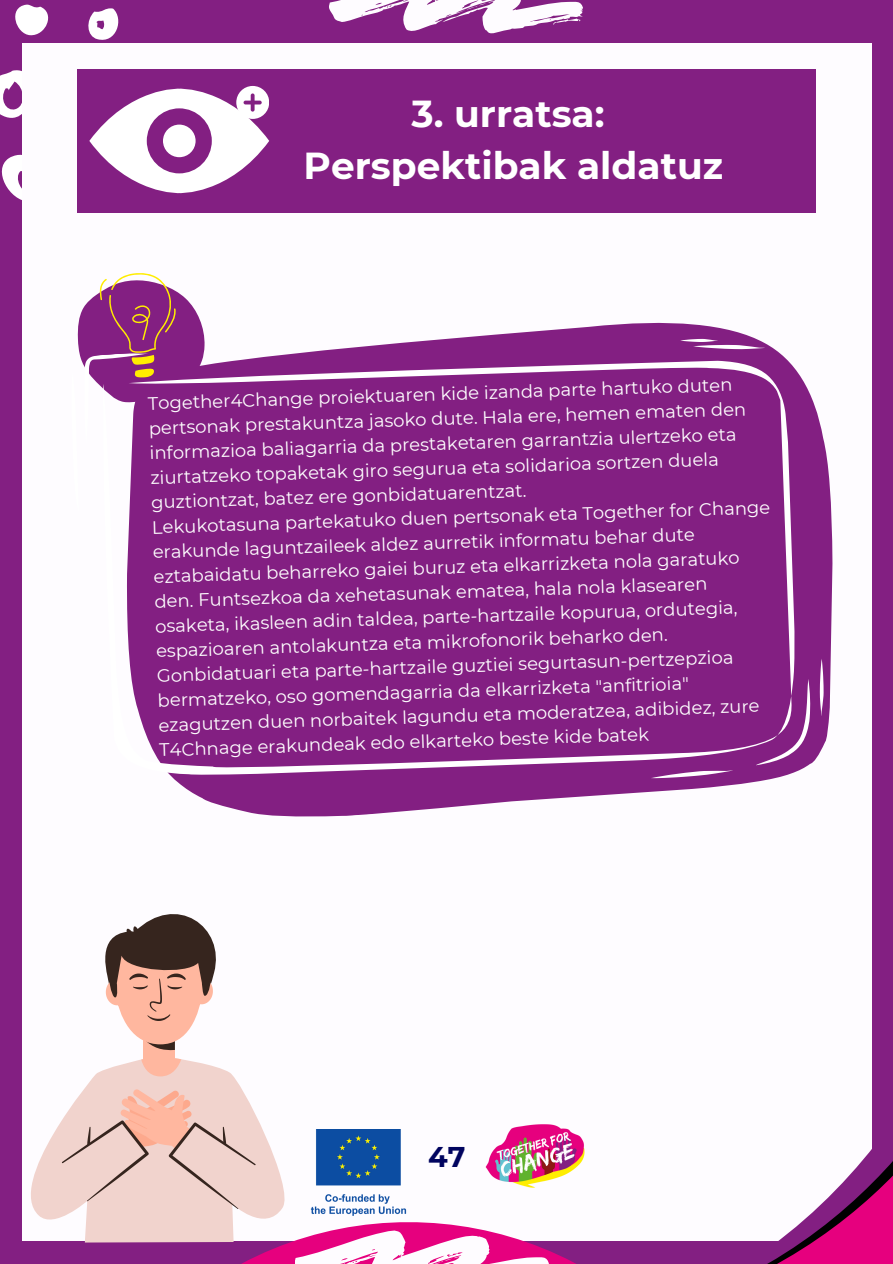
<style>
.page{position:relative;width:893px;height:1264px;background:#fff}
.page>*{position:absolute;margin:0;border:0;box-sizing:border-box;transform-origin:0 0}
.t1{font:700 37.5px/51.8px "Montserrat";color:#fff;text-align:center}
.t2{font:700 28.5px "Montserrat";color:#01045f}
.t3{font:18px/24.8px "Montserrat";color:#fff}
</style>
<div class="page">
<div style="left:0;top:0;width:892px;height:1263px;background:#831f82"></div>
<svg style="left:15px;top:4px;width:34px;height:32px"></svg>
<svg style="left:88px;top:8px;width:31px;height:32px"></svg>
<svg style="left:0;top:64px;width:23px;height:71px"></svg>
<svg style="left:1px;top:152px;width:22px;height:50px"></svg>
<div style="left:23px;top:43px;width:848px;height:1197px;background:#fefcff"></div>
<svg style="left:195px;top:1124px;width:422px;height:139px"></svg>
<svg style="left:329px;top:0;width:253px;height:34px"></svg>
<svg style="left:295px;top:1230px;width:253px;height:33px;background:#f187c3"></svg>
<svg style="left:22px;top:1056px;width:274px;height:186px"></svg>
<div style="left:144px;top:1021px;width:31px;height:42px;background:#ffb79f"></div>
<svg style="left:62px;top:1056px;width:194px;height:152px;background:#edcdc6"></svg>
<svg style="left:105px;top:914px;width:111px;height:136px"></svg>
<div style="left:77px;top:69px;width:738px;height:143px;background:#831f82"></div>
<svg style="left:89px;top:86px;width:180px;height:108px"></svg>
<div style="left:163px;top:125px;width:32px;height:32px;background:#fff;border-radius:50%"></div>
<svg style="left:202px;top:322px;width:631px;height:495px"></svg>
<svg style="left:127px;top:337px;width:682px;height:461px;background:#8b2d8a"></svg>
<svg style="left:77px;top:273px;width:128px;height:240px"></svg>
<svg style="left:750px;top:658px;width:75px;height:107px;background:#90378f"></svg>
<svg style="left:680px;top:337px;width:85px;height:16px"></svg>
<svg style="left:650px;top:769px;width:83px;height:10px"></svg>
<svg style="left:617px;top:1063px;width:275px;height:200px"></svg>
<p class="t1" style="left:303px;top:88px;width:421px">3. urratsa:<br>Perspektibak aldatuz</p>
<p class="t3" style="left:147px;top:392px;width:620px;rotate:-2deg">Together4Change proiektuaren kide izanda parte hartuko duten pertsonak prestakuntza jasoko dute. Hala ere, hemen ematen den informazioa baliagarria da prestaketaren garrantzia ulertzeko eta ziurtatzeko topaketak giro segurua eta solidarioa sortzen duela guztiontzat, batez ere gonbidatuarentzat.<br>Lekukotasuna partekatuko duen pertsonak eta Together for Change erakunde laguntzaileek aldez aurretik informatu behar dute eztabaidatu beharreko gaiei buruz eta elkarrizketa nola garatuko den. Funtsezkoa da xehetasunak ematea, hala nola klasearen osaketa, ikasleen adin taldea, parte-hartzaile kopurua, ordutegia, espazioaren antolakuntza eta mikrofonorik beharko den.<br>Gonbidatuari eta parte-hartzaile guztiei segurtasun-pertzepzioa bermatzeko, oso gomendagarria da elkarrizketa "anfitrioia" ezagutzen duen norbaitek lagundu eta moderatzea, adibidez, zure T4Chnage erakundeak edo elkarteko beste kide batek</p>
<p class="t2" style="left:428px;top:1139px;width:39px">47</p>
</div>
